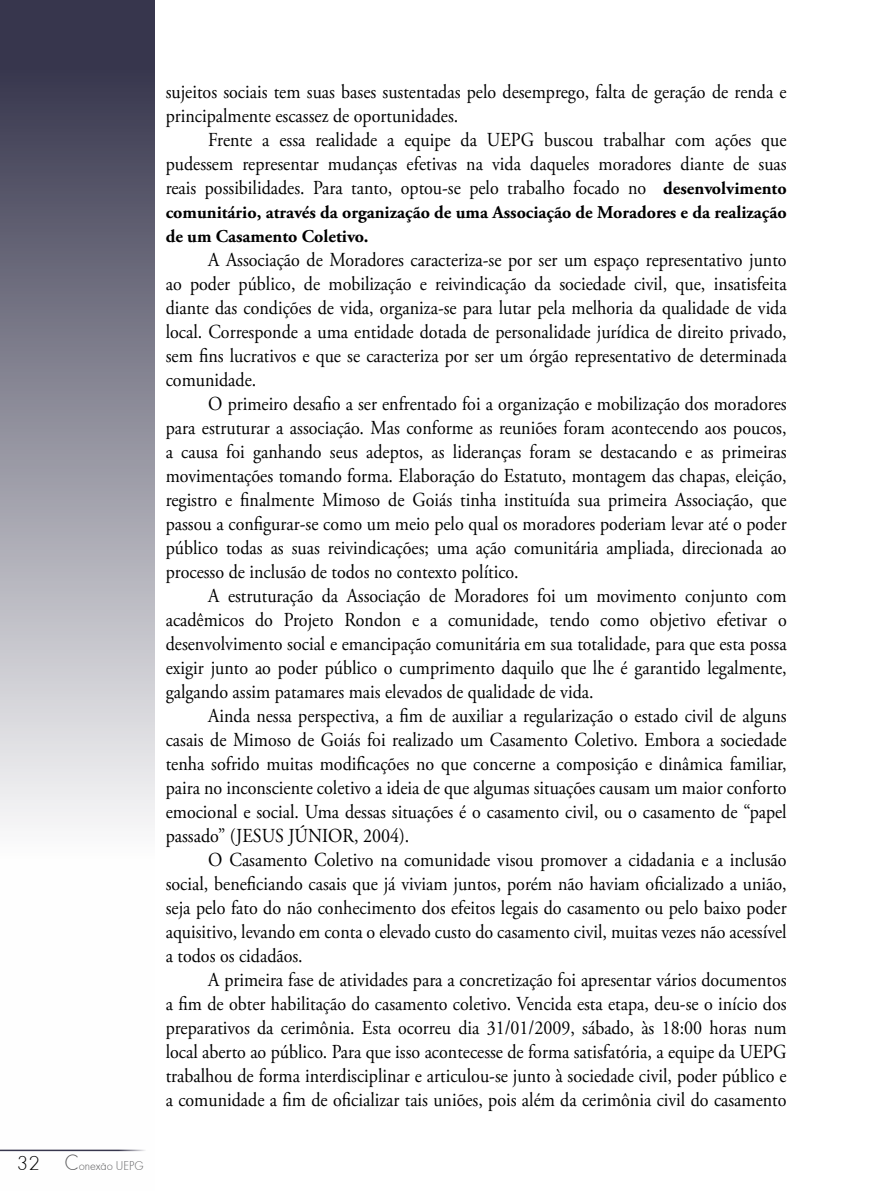
<style>
.page{position:relative;width:893px;height:1191px;background:#fff}
.page>*{position:absolute;margin:0;border:0;box-sizing:border-box;transform-origin:0 0}
.t1{font:19.8px/24px "Adobe Garamond Pro";color:#000;text-align:justify;scale:.91 1}
.t2{font:700 18px/24px "Adobe Garamond Pro";color:#000}
.t3{font:13.2px "Futura TEE Ligh";color:#58585a;scale:.91 1}
.s1{font-size:21px;color:#000}
.s2{font-size:23.1px}
.s3{font-weight:700;font-size:18px}
</style>
<div class="page">
<svg style="left:0;top:0;width:155px;height:1152px"></svg>
<hr style="left:0;top:1149px;width:149px;height:2px;background:#37364d">
<p class="t3" style="left:17px;top:1158px;width:141px"><span class="s1">32</span> <span class="s2">C</span>onexao UEPG</p>
<p class="t3" style="left:102px;top:1154px;width:4px">-</p>
<p class="t1" style="left:166px;top:81px;width:684px">sujeitos sociais tem suas bases sustentadas pelo desemprego, falta de geração de renda e principalmente escassez de oportunidades.</p>
<p class="t1" style="left:166px;top:129px;width:684px;text-indent:43px">Frente a essa realidade a equipe da UEPG buscou trabalhar com ações que pudessem representar mudanças efetivas na vida daqueles moradores diante de suas reais possibilidades. Para tanto, optou-se pelo trabalho focado no <span class="s3">desenvolvimento</span></p>
<p class="t2" style="left:166px;top:201px;width:622px">comunitário, através da organização de uma Associação de Moradores e da realização de um Casamento Coletivo.</p>
<p class="t1" style="left:166px;top:249px;width:684px;text-indent:43px">A Associação de Moradores caracteriza-se por ser um espaço representativo junto ao poder público, de mobilização e reivindicação da sociedade civil, que, insatisfeita diante das condições de vida, organiza-se para lutar pela melhoria da qualidade de vida local. Corresponde a uma entidade dotada de personalidade jurídica de direito privado, sem fins lucrativos e que se caracteriza por ser um órgão representativo de determinada comunidade.</p>
<p class="t1" style="left:166px;top:393px;width:684px;text-indent:43px">O primeiro desafio a ser enfrentado foi a organização e mobilização dos moradores para estruturar a associação. Mas conforme as reuniões foram acontecendo aos poucos, a causa foi ganhando seus adeptos, as lideranças foram se destacando e as primeiras movimentações tomando forma. Elaboração do Estatuto, montagem das chapas, eleição, registro e finalmente Mimoso de Goiás tinha instituída sua primeira Associação, que passou a configurar-se como um meio pelo qual os moradores poderiam levar até o poder público todas as suas reivindicações; uma ação comunitária ampliada, direcionada ao processo de inclusão de todos no contexto político.</p>
<p class="t1" style="left:166px;top:584px;width:684px;text-indent:43px">A estruturação da Associação de Moradores foi um movimento conjunto com acadêmicos do Projeto Rondon e a comunidade, tendo como objetivo efetivar o desenvolvimento social e emancipação comunitária em sua totalidade, para que esta possa exigir junto ao poder público o cumprimento daquilo que lhe é garantido legalmente, galgando assim patamares mais elevados de qualidade de vida.</p>
<p class="t1" style="left:166px;top:704px;width:684px;text-indent:43px">Ainda nessa perspectiva, a fim de auxiliar a regularização o estado civil de alguns casais de Mimoso de Goiás foi realizado um Casamento Coletivo. Embora a sociedade tenha sofrido muitas modificações no que concerne a composição e dinâmica familiar, paira no inconsciente coletivo a ideia de que algumas situações causam um maior conforto emocional e social. Uma dessas situações é o casamento civil, ou o casamento de “papel passado” (JESUS JÚNIOR, 2004).</p>
<p class="t1" style="left:166px;top:848px;width:684px;text-indent:43px">O Casamento Coletivo na comunidade visou promover a cidadania e a inclusão social, beneficiando casais que já viviam juntos, porém não haviam oficializado a união, seja pelo fato do não conhecimento dos efeitos legais do casamento ou pelo baixo poder aquisitivo, levando em conta o elevado custo do casamento civil, muitas vezes não acessível a todos os cidadãos.</p>
<p class="t1" style="left:166px;top:968px;width:684px;text-indent:43px">A primeira fase de atividades para a concretização foi apresentar vários documentos a fim de obter habilitação do casamento coletivo. Vencida esta etapa, deu-se o início dos preparativos da cerimônia. Esta ocorreu dia 31/01/2009, sábado, às 18:00 horas num local aberto ao público. Para que isso acontecesse de forma satisfatória, a equipe da UEPG trabalhou de forma interdisciplinar e articulou-se junto à sociedade civil, poder público e a comunidade a fim de oficializar tais uniões, pois além da cerimônia civil do casamento</p>
</div>
